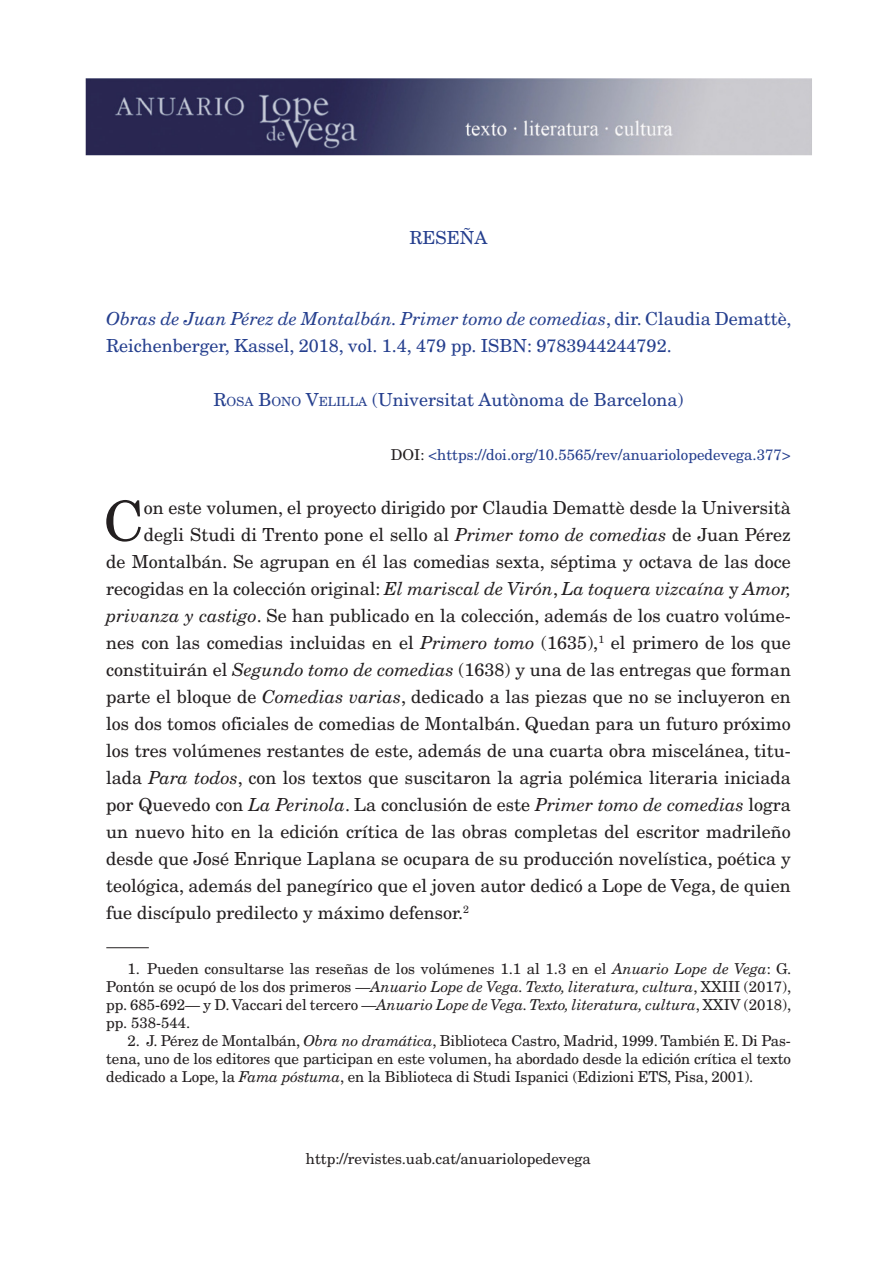
<style>
.page{position:relative;width:893px;height:1263px;background:#fff}
.page>*{position:absolute;margin:0;border:0;box-sizing:border-box;transform-origin:0 0}
.txt-capitular{font:55.35px "New Century Schlbk LT Std";color:#231f20}
.txt-capitular-2{font:18px "New Century Schlbk LT Std";color:#231f20}
.txt-sinsan{font:18px/27px "New Century Schlbk LT Std";color:#253f8e}
.txt-capitular-3{font:italic 18px "New Century Schlbk LT Std";color:#231f20}
.autor_reseñas{font:18px "New Century Schlbk LT Std";color:#253f8e}
.nota{font:15px/18px "New Century Schlbk LT Std";color:#231f20;text-align:justify}
.http-VINCULO{font:15px "New Century Schlbk LT Std";color:#253f8e}
.s1{font-style:italic}
.s2{font-style:inherit}
.s3{font-size:12.6px}
.s4{color:#231f20}
.s5{font-style:normal}
</style>
<div class="page">
<img style="left:85px;top:79px;width:727px;height:77px">
<hr style="left:106px;top:947px;width:43px;height:1px;background:#231f20">
<p class="txt-sinsan" style="left:410px;top:224px;width:79px">RESEÑA</p>
<p class="txt-sinsan" style="left:106px;top:305px;width:687px"><span class="s1">Obras de Juan Pérez de Montalbán. Primer tomo de comedias</span>, dir. Claudia Demattè,<br>Reichenberger, Kassel, 2018, vol. 1.4, 479 pp. ISBN: 9783944244792.</p>
<p class="autor_reseñas" style="left:214px;top:388px;width:471px"><span class="s2">R</span><span class="s3">OSA</span> <span class="s2">B</span><span class="s3">ONO</span> <span class="s2">V</span><span class="s3">ELILLA</span> (Universitat Autònoma de Barcelona)</p>
<p class="http-VINCULO" style="left:391px;top:445px;width:401px"><span class="s4">DOI:</span> &lt;https://doi.org/10.5565/rev/anuariolopedevega.377&gt;</p>
<p class="txt-capitular" style="left:104px;top:487px;width:41px">C</p>
<p class="txt-capitular-2" style="left:144px;top:496px;width:649px">on este volumen, el proyecto dirigido por Claudia Demattè desde la Università</p>
<p class="txt-capitular-2" style="left:144px;top:523px;width:649px">degli Studi di Trento pone el sello al <span class="s1">Primer tomo de comedias</span> de Juan Pérez</p>
<p class="txt-capitular-2" style="left:106px;top:550px;width:686px">de Montalbán. Se agrupan en él las comedias sexta, séptima y octava de las doce</p>
<p class="txt-capitular-3" style="left:106px;top:577px;width:687px"><span class="s5">recogidas en la colección original:</span> El mariscal de Virón<span class="s5">,</span> La toquera vizcaína <span class="s5">y</span> Amor,</p>
<p class="txt-capitular-2" style="left:106px;top:604px;width:686px"><span class="s1">privanza y castigo</span>. Se han publicado en la colección, además de los cuatro volúme-</p>
<p class="txt-capitular-2" style="left:106px;top:631px;width:686px">nes con las comedias incluidas en el <span class="s1">Primero tomo</span> (1635),<sup>1</sup> el primero de los que</p>
<p class="txt-capitular-2" style="left:106px;top:658px;width:686px">constituirán el <span class="s1">Segundo tomo de comedias</span> (1638) y una de las entregas que forman</p>
<p class="txt-capitular-2" style="left:106px;top:685px;width:686px">parte el bloque de <span class="s1">Comedias varias</span>, dedicado a las piezas que no se incluyeron en</p>
<p class="txt-capitular-2" style="left:106px;top:712px;width:686px">los dos tomos oficiales de comedias de Montalbán. Quedan para un futuro próximo</p>
<p class="txt-capitular-2" style="left:106px;top:739px;width:686px">los tres volúmenes restantes de este, además de una cuarta obra miscelánea, titu-</p>
<p class="txt-capitular-2" style="left:106px;top:766px;width:686px">lada <span class="s1">Para todos</span>, con los textos que suscitaron la agria polémica literaria iniciada</p>
<p class="txt-capitular-2" style="left:106px;top:793px;width:686px">por Quevedo con <span class="s1">La Perinola</span>. La conclusión de este <span class="s1">Primer tomo de comedias</span> logra</p>
<p class="txt-capitular-2" style="left:106px;top:820px;width:686px">un nuevo hito en la edición crítica de las obras completas del escritor madrileño</p>
<p class="txt-capitular-2" style="left:106px;top:847px;width:686px">desde que José Enrique Laplana se ocupara de su producción novelística, poética y</p>
<p class="txt-capitular-2" style="left:106px;top:874px;width:686px">teológica, además del panegírico que el joven autor dedicó a Lope de Vega, de quien</p>
<p class="txt-capitular-2" style="left:106px;top:901px;width:364px">fue discípulo predilecto y máximo defensor.<sup>2</sup></p>
<p class="nota" style="left:106px;top:960px;width:687px;text-indent:21px">1. Pueden consultarse las reseñas de los volúmenes 1.1 al 1.3 en el <span class="s1">Anuario Lope de Vega</span>: G.<br>Pontón se ocupó de los dos primeros —<span class="s1">Anuario Lope de Vega. Texto, literatura, cultura</span>, XXIII (2017), pp. 685-692— y D. Vaccari del tercero —<span class="s1">Anuario Lope de Vega. Texto, literatura, cultura</span>, XXIV (2018), pp. 538-544.</p>
<p class="nota" style="left:106px;top:1032px;width:686px;text-indent:21px">2. J. Pérez de Montalbán, <span class="s1">Obra no dramática</span>, Biblioteca Castro, Madrid, 1999. También E. Di Pas&shy;tena, uno de los editores que participan en este volumen, ha abordado desde la edición crítica el texto dedicado a Lope, la <span class="s1">Fama póstuma</span>, en la Biblioteca di Studi Ispanici (Edizioni ETS, Pisa, 2001).</p>
<p class="nota" style="left:306px;top:1150px;width:286px">http://revistes.uab.cat/anuariolopedevega</p>
</div>
